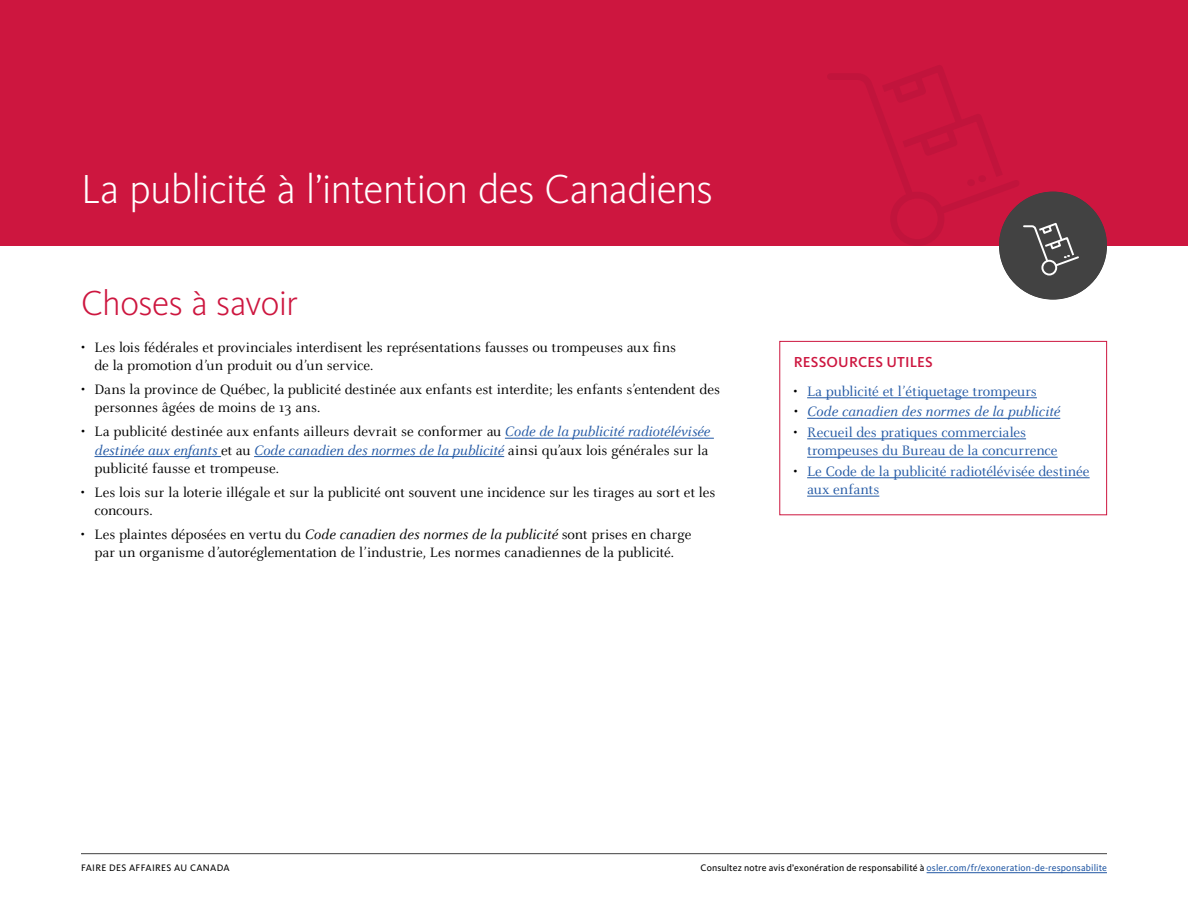
<style>
.page{position:relative;width:1188px;height:918px;background:#fff}
.page>*{position:absolute;margin:0;border:0;box-sizing:border-box;transform-origin:0 0}
.t1{font:300 42px "Kievit Pro";letter-spacing:-.02em;color:#fff}
.t2{font:300 36px "Kievit Pro";letter-spacing:-.015em;color:#cd163f}
.t3{font:15px/18.3px "Celeste OT";letter-spacing:-.005em;color:#000}
.t4{font:15px/18.3px "Celeste OT";letter-spacing:-.005em;color:#2258a4}
.t5{font:italic 15px "Celeste OT";color:#2258a4}
.t6{font:500 15px "Kievit Pro";letter-spacing:.01em;color:#cd163f}
.t7{font:9.75px "Kievit Pro";letter-spacing:.015em;color:#000}
.t8{font:9.75px "Kievit Pro";letter-spacing:.035em;color:#000}
.s1{font-style:italic;color:#2258a4}
.s2{font-style:italic}
.s3{color:#000}
.s4{color:#2258a4}
</style>
<div class="page">
<div style="left:0;top:0;width:1188px;height:246px;background:#cd163f"></div>
<hr style="left:81px;top:853px;width:1026px;height:1px;background:#414141">
<hr style="left:807px;top:398px;width:230px;height:1px;background:#2258a4">
<hr style="left:807px;top:418px;width:253px;height:1px;background:#2258a4">
<hr style="left:807px;top:439px;width:219px;height:1px;background:#2258a4">
<hr style="left:807px;top:457px;width:251px;height:1px;background:#2258a4">
<hr style="left:807px;top:477px;width:283px;height:1px;background:#2258a4">
<hr style="left:807px;top:496px;width:72px;height:1px;background:#2258a4">
<div style="left:779px;top:341px;width:328px;height:174px;border:1px solid #cd163f"></div>
<hr style="left:505px;top:438px;width:209px;height:1px;background:#2258a4">
<hr style="left:94px;top:456px;width:127px;height:1px;background:#2258a4">
<hr style="left:254px;top:456px;width:250px;height:1px;background:#2258a4">
<hr style="left:927px;top:872px;width:180px;height:1px;background:#2258a4">
<div style="left:999px;top:192px;width:108px;height:108px;background:#424242;border-radius:50%"></div>
<svg style="left:827px;top:65px;width:254px;height:212px"></svg>
<h1 class="t1" style="left:81px;top:163px;width:634px">La publicité à l’intention des Canadiens</h1>
<h2 class="t2" style="left:81px;top:281px;width:218px">Choses à savoir</h2>
<p class="t3" style="left:94px;top:338px;width:583px;text-indent:-14px">• Les lois fédérales et provinciales interdisent les représentations fausses ou trompeuses aux fins de la promotion d’un produit ou d’un service.</p>
<p class="t3" style="left:94px;top:380px;width:627px;text-indent:-14px">• Dans la province de Québec, la publicité destinée aux enfants est interdite; les enfants s’entendent des personnes âgées de moins de 13 ans.</p>
<p class="t3" style="left:94px;top:422px;width:617px;text-indent:-13px">• La publicité destinée aux enfants ailleurs devrait se conformer au <span class="s1">Code de la publicité radiotélévisée destinée aux enfants</span> et au <span class="s1">Code canadien des normes de la publicité</span> ainsi qu’aux lois générales sur la publicité fausse et trompeuse.</p>
<p class="t3" style="left:94px;top:483px;width:622px;text-indent:-14px">• Les lois sur la loterie illégale et sur la publicité ont souvent une incidence sur les tirages au sort et les concours.</p>
<p class="t3" style="left:81px;top:525px;width:612px;text-align:center">• Les plaintes déposées en vertu du <span class="s2">Code canadien des normes de la publicité</span> sont prises en charge par un organisme d’autoréglementation de l’industrie, Les normes canadiennes de la publicité.</p>
<p class="t6" style="left:794px;top:353px;width:141px">RESSOURCES UTILES</p>
<p class="t4" style="left:794px;top:382px;width:245px"><span class="s3">•</span> La publicité et l’étiquetage trompeurs</p>
<p class="t5" style="left:794px;top:403px;width:268px"><span class="s3">•</span> Code canadien des normes de la publicité</p>
<p class="t4" style="left:807px;top:423px;width:252px;text-indent:-14px"><span class="s3">•</span> Recueil des pratiques commerciales trompeuses du Bureau de la concurrence</p>
<p class="t4" style="left:807px;top:462px;width:284px;text-indent:-14px"><span class="s3">•</span> Le Code de la publicité radiotélévisée destinée aux enfants</p>
<p class="t8" style="left:81px;top:862px;width:150px">FAIRE DES AFFAIRES AU CANADA</p>
<p class="t7" style="left:701px;top:862px;width:408px">Consultez notre avis d’exonération de responsabilité à <span class="s4">osler.com/fr/exoneration-de-responsabilite</span></p>
</div>
